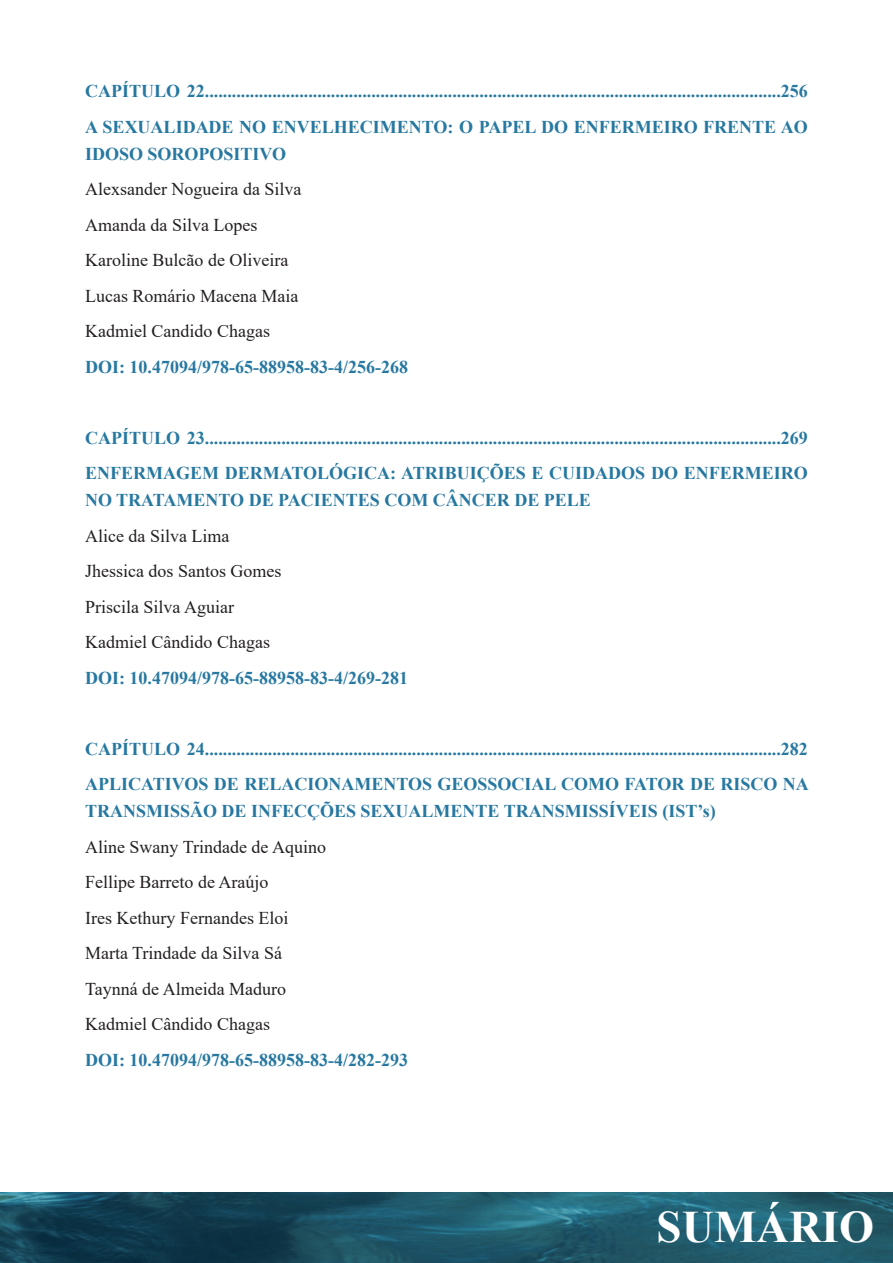
<style>
.page{position:relative;width:893px;height:1263px;background:#fff}
.page>*{position:absolute;margin:0;border:0;box-sizing:border-box;transform-origin:0 0}
.t1{font:700 45px "Times New Roman";color:#fff}
.t2{font:700 18px/27px "Times New Roman";color:#2778a1}
.t3{font:18px "Times New Roman";color:#231f20}
</style>
<div class="page">
<img style="left:0;top:1193px;width:893px;height:70px">
<p class="t2" style="left:85px;top:77px;width:724px">CAPÍTULO 22................................................................................................................................256</p>
<p class="t2" style="left:85px;top:113px;width:724px">A SEXUALIDADE NO ENVELHECIMENTO: O PAPEL DO ENFERMEIRO FRENTE AO<br>IDOSO SOROPOSITIVO</p>
<p class="t3" style="left:85px;top:177px;width:218px">Alexsander Nogueira da Silva</p>
<p class="t3" style="left:85px;top:212px;width:174px">Amanda da Silva Lopes</p>
<p class="t3" style="left:85px;top:248px;width:205px">Karoline Bulcão de Oliveira</p>
<p class="t3" style="left:85px;top:283px;width:215px">Lucas Romário Macena Maia</p>
<p class="t3" style="left:85px;top:319px;width:186px">Kadmiel Candido Chagas</p>
<p class="t2" style="left:85px;top:353px;width:324px">DOI: 10.47094/978-65-88958-83-4/256-268</p>
<p class="t2" style="left:85px;top:424px;width:724px">CAPÍTULO 23................................................................................................................................269</p>
<p class="t2" style="left:85px;top:459px;width:724px">ENFERMAGEM DERMATOLÓGICA: ATRIBUIÇÕES E CUIDADOS DO ENFERMEIRO<br>NO TRATAMENTO DE PACIENTES COM CÂNCER DE PELE</p>
<p class="t3" style="left:85px;top:523px;width:146px">Alice da Silva Lima</p>
<p class="t3" style="left:85px;top:559px;width:198px">Jhessica dos Santos Gomes</p>
<p class="t3" style="left:85px;top:594px;width:150px">Priscila Silva Aguiar</p>
<p class="t3" style="left:85px;top:630px;width:186px">Kadmiel Cândido Chagas</p>
<p class="t2" style="left:85px;top:664px;width:324px">DOI: 10.47094/978-65-88958-83-4/269-281</p>
<p class="t2" style="left:85px;top:735px;width:724px">CAPÍTULO 24................................................................................................................................282</p>
<p class="t2" style="left:85px;top:770px;width:725px">APLICATIVOS DE RELACIONAMENTOS GEOSSOCIAL COMO FATOR DE RISCO NA<br>TRANSMISSÃO DE INFECÇÕES SEXUALMENTE TRANSMISSÍVEIS (IST’s)</p>
<p class="t3" style="left:85px;top:834px;width:242px">Aline Swany Trindade de Aquino</p>
<p class="t3" style="left:85px;top:870px;width:185px">Fellipe Barreto de Araújo</p>
<p class="t3" style="left:85px;top:905px;width:205px">Ires Kethury Fernandes Eloi</p>
<p class="t3" style="left:85px;top:941px;width:198px">Marta Trindade da Silva Sá</p>
<p class="t3" style="left:85px;top:976px;width:203px">Taynná de Almeida Maduro</p>
<p class="t3" style="left:85px;top:1012px;width:186px">Kadmiel Cândido Chagas</p>
<p class="t2" style="left:85px;top:1046px;width:324px">DOI: 10.47094/978-65-88958-83-4/282-293</p>
<h1 class="t1" style="left:657px;top:1194px;width:219px">SUMÁRIO</h1>
</div>
